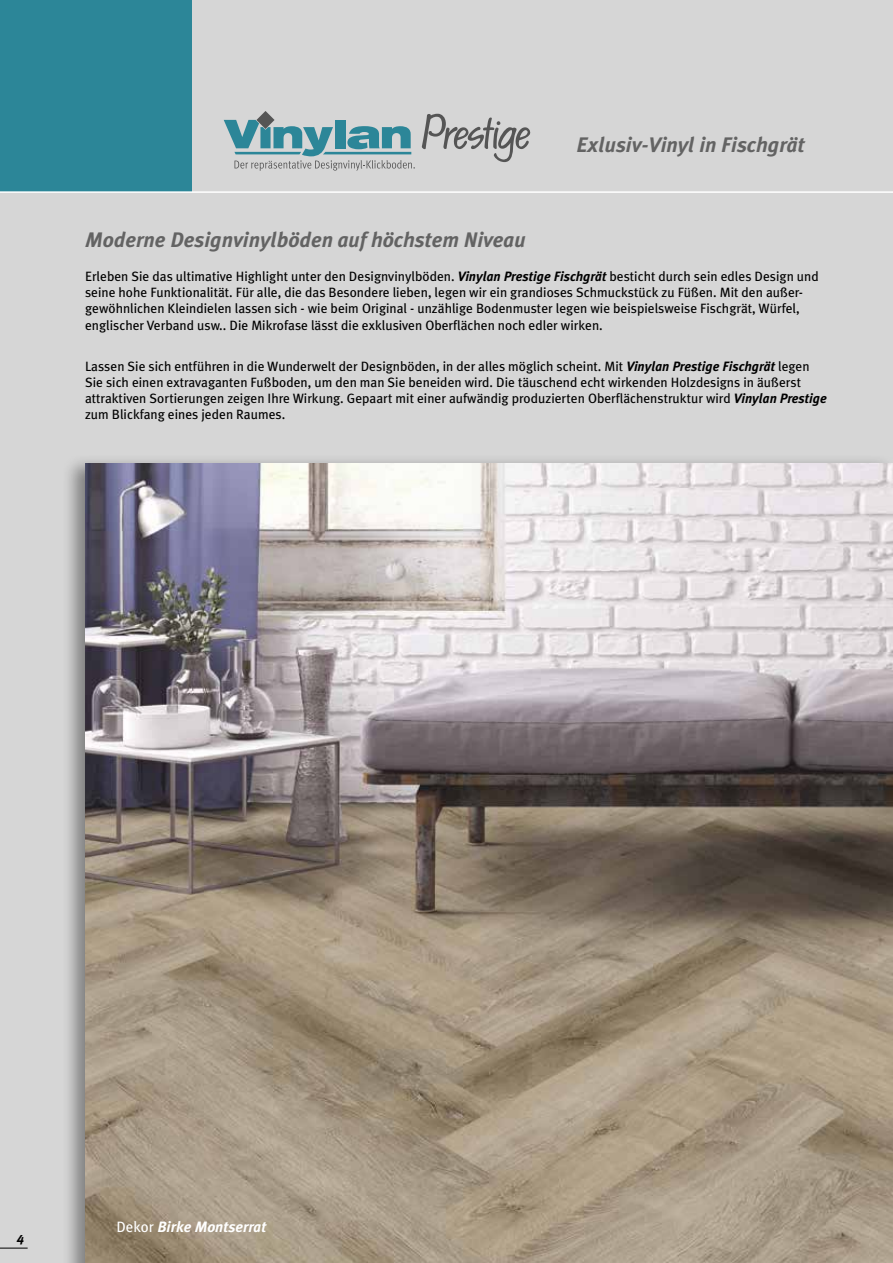
<style>
.page{position:relative;width:893px;height:1263px;background:#d6d6d6}
.page>*{position:absolute;margin:0;border:0;box-sizing:border-box;transform-origin:0 0}
.t1{font:italic 700 21px "Meta Plus";color:#636363}
.t2{font:italic 700 15px "Meta Plus";color:#fff}
.t3{font:13.5px/16.2px "Meta Plus";color:#000}
.t4{font:italic 700 13.5px "Meta Plus";color:#000}
.s1{font-weight:700;font-style:italic}
.s2{font-weight:400;font-style:normal}
</style>
<div class="page">
<div style="left:0;top:0;width:191px;height:191px;background:#2c8698"></div>
<svg style="left:224px;top:111px;width:191px;height:60px"></svg>
<svg style="left:422px;top:114px;width:108px;height:48px"></svg>
<div style="left:62px;top:453px;width:831px;height:810px;background:#000;opacity:.4"></div>
<img style="left:85px;top:463px;width:808px;height:800px">
<hr style="left:0;top:191px;width:893px;height:2px;background:#fff">
<svg style="left:0;top:1248px;width:28px;height:1px"></svg>
<h1 class="t1" style="left:85px;top:228px;width:442px">Moderne Designvinylböden auf höchstem Niveau</h1>
<h1 class="t1" style="left:576px;top:133px;width:230px">Exlusiv-Vinyl in Fischgrät</h1>
<p class="t3" style="left:85px;top:268px;width:735px">Erleben Sie das ultimative Highlight unter den Designvinylböden. <span class="s1">Vinylan Prestige Fischgrät</span> besticht durch sein edles Design und seine hohe Funktionalität. Für alle, die das Besondere lieben, legen wir ein grandioses Schmuckstück zu Füßen. Mit den außer&shy;gewöhnlichen Kleindielen lassen sich - wie beim Original - unzählige Bodenmuster legen wie beispielsweise Fischgrät, Würfel, englischer Verband usw.. Die Mikrofase lässt die exklusiven Oberflächen noch edler wirken.</p>
<p class="t3" style="left:85px;top:358px;width:743px">Lassen Sie sich entführen in die Wunderwelt der Designböden, in der alles möglich scheint. Mit <span class="s1">Vinylan Prestige Fischgrät</span> legen Sie sich einen extravaganten Fußboden, um den man Sie beneiden wird. Die täuschend echt wirkenden Holzdesigns in äußerst attraktiven Sortierungen zeigen Ihre Wirkung. Gepaart mit einer aufwändig produzierten Oberflächenstruktur wird <span class="s1">Vinylan Prestige </span>zum Blickfang eines jeden Raumes.</p>
<p class="t4" style="left:17px;top:1229px;width:9px">4</p>
<p class="t2" style="left:116px;top:1218px;width:151px"><span class="s2">Dekor</span> Birke Montserrat</p>
</div>
